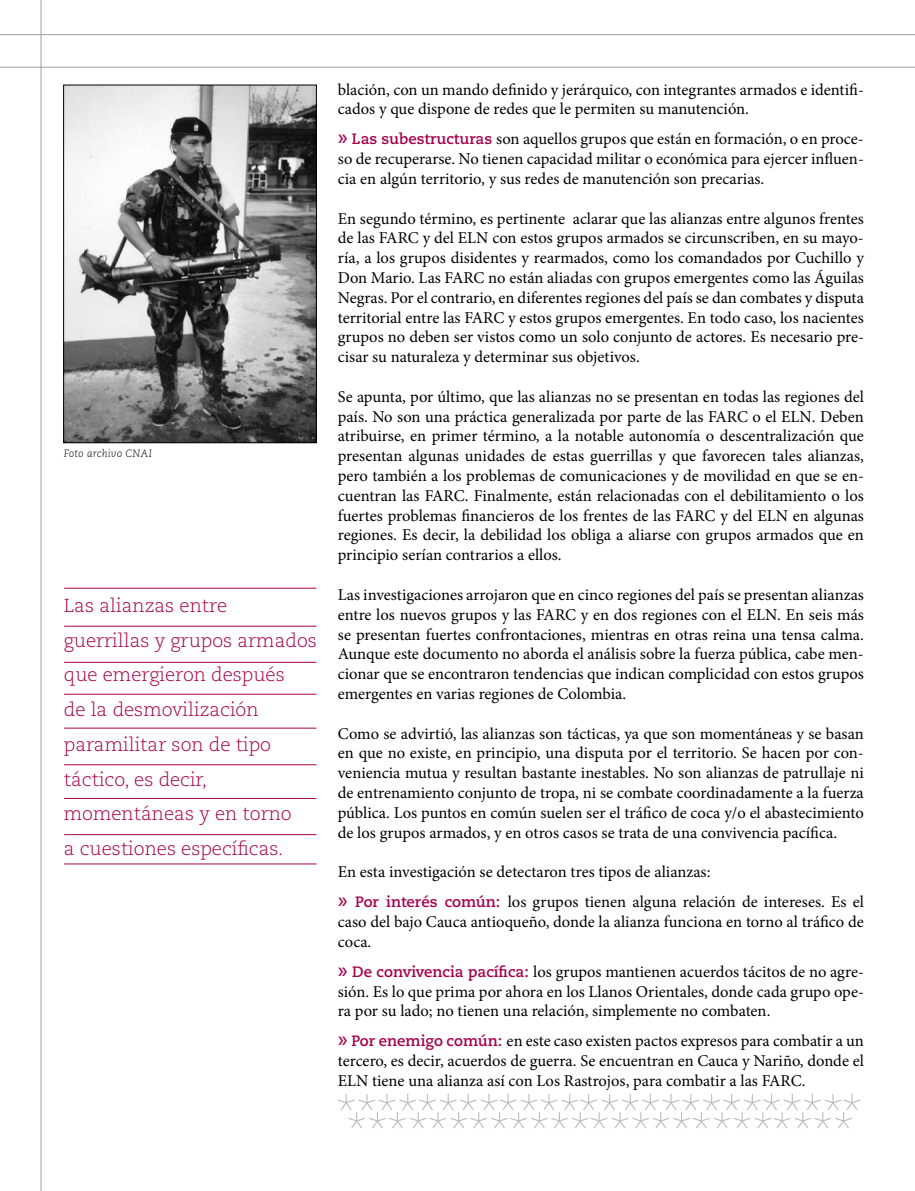
<style>
.page{position:relative;width:915px;height:1191px;background:#fff}
.page>*{position:absolute;margin:0;border:0;box-sizing:border-box;transform-origin:0 0}
.t1{font:300 18.75px/34.7px "Caecilia LT Std";color:#a7004c}
.t2{font:16.5px/19.8px "Minion Pro";color:#000;text-align:justify}
.t3{font:italic 300 10.5px "Caecilia LT Std";letter-spacing:.025em;color:#000}
.s1{font-family:"Galette";font-weight:500;font-size:21px;color:#a7004c}
.s2{font-family:"Caecilia LT Std";font-weight:700;font-size:15px;color:#a7004c}
</style>
<div class="page">
<svg style="left:0;top:34px;width:914px;height:34px"></svg>
<hr style="left:41px;top:0;width:1px;height:1191px;background:#9d9fa2">
<hr style="left:65px;top:588px;width:251px;height:1px;background:#a7004c">
<hr style="left:65px;top:626px;width:251px;height:1px;background:#a7004c">
<hr style="left:65px;top:662px;width:251px;height:1px;background:#a7004c">
<hr style="left:65px;top:694px;width:251px;height:1px;background:#a7004c">
<hr style="left:65px;top:728px;width:251px;height:1px;background:#a7004c">
<hr style="left:65px;top:764px;width:251px;height:1px;background:#a7004c">
<hr style="left:65px;top:798px;width:251px;height:1px;background:#a7004c">
<hr style="left:65px;top:834px;width:251px;height:1px;background:#a7004c">
<hr style="left:65px;top:863px;width:251px;height:1px;background:#a7004c">
<svg style="left:338px;top:1094px;width:522px;height:34px"></svg>
<img style="left:65px;top:87px;width:249px;height:354px">
<div style="left:63px;top:85px;width:253px;height:358px;border:1px solid #000"></div>
<p class="t3" style="left:64px;top:447px;width:90px">Foto archivo CNAI</p>
<p class="t1" style="left:64px;top:588px;width:254px">Las alianzas entre guerrillas y grupos armados que emergieron después<br>de la desmovilización paramilitar son de tipo táctico, es decir, momentáneas y en torno<br>a cuestiones específicas.</p>
<p class="t2" style="left:338px;top:79px;width:527px">blación, con un mando definido y jerárquico, con integrantes armados e identifi&shy;cados y que dispone de redes que le permiten su manutención.</p>
<p class="t2" style="left:338px;top:129px;width:527px"><span class="s1">»</span> <span class="s2">Las subestructuras</span> son aquellos grupos que están en formación, o en proce&shy;so de recuperarse. No tienen capacidad militar o económica para ejercer influen&shy;cia en algún territorio, y sus redes de manutención son precarias.</p>
<p class="t2" style="left:338px;top:208px;width:527px">En segundo término, es pertinente aclarar que las alianzas entre algunos frentes de las FARC y del ELN con estos grupos armados se circunscriben, en su mayo&shy;ría, a los grupos disidentes y rearmados, como los comandados por Cuchillo y Don Mario. Las FARC no están aliadas con grupos emergentes como las Águilas Negras. Por el contrario, en diferentes regiones del país se dan combates y disputa territorial entre las FARC y estos grupos emergentes. En todo caso, los nacientes grupos no deben ser vistos como un solo conjunto de actores. Es necesario pre&shy;cisar su naturaleza y determinar sus objetivos.</p>
<p class="t2" style="left:338px;top:387px;width:527px">Se apunta, por último, que las alianzas no se presentan en todas las regiones del país. No son una práctica generalizada por parte de las FARC o el ELN. Deben atribuirse, en primer término, a la notable autonomía o descentralización que presentan algunas unidades de estas guerrillas y que favorecen tales alianzas, pero también a los problemas de comunicaciones y de movilidad en que se en&shy;cuentran las FARC. Finalmente, están relacionadas con el debilitamiento o los fuertes problemas financieros de los frentes de las FARC y del ELN en algunas regiones. Es decir, la debilidad los obliga a aliarse con grupos armados que en principio serían contrarios a ellos.</p>
<p class="t2" style="left:338px;top:585px;width:527px">Las investigaciones arrojaron que en cinco regiones del país se presentan alianzas entre los nuevos grupos y las FARC y en dos regiones con el ELN. En seis más se presentan fuertes confrontaciones, mientras en otras reina una tensa calma.<br>Aunque este documento no aborda el análisis sobre la fuerza pública, cabe men&shy;cionar que se encontraron tendencias que indican complicidad con estos grupos emergentes en varias regiones de Colombia.</p>
<p class="t2" style="left:338px;top:723px;width:527px">Como se advirtió, las alianzas son tácticas, ya que son momentáneas y se basan en que no existe, en principio, una disputa por el territorio. Se hacen por con&shy;veniencia mutua y resultan bastante inestables. No son alianzas de patrullaje ni de entrenamiento conjunto de tropa, ni se combate coordinadamente a la fuerza pública. Los puntos en común suelen ser el tráfico de coca y/o el abastecimiento de los grupos armados, y en otros casos se trata de una convivencia pacífica.</p>
<p class="t2" style="left:338px;top:857px;width:527px;line-height:30px">En esta investigación se detectaron tres tipos de alianzas:<br><span class="s1">»</span> <span class="s2">Por interés común:</span> los grupos tienen alguna relación de intereses. Es el</p>
<p class="t2" style="left:338px;top:912px;width:527px">caso del bajo Cauca antioqueño, donde la alianza funciona en torno al tráfico de coca.</p>
<p class="t2" style="left:338px;top:961px;width:527px"><span class="s1">»</span> <span class="s2">De convivencia pacífica:</span> los grupos mantienen acuerdos tácitos de no agre&shy;sión. Es lo que prima por ahora en los Llanos Orientales, donde cada grupo ope&shy;ra por su lado; no tienen una relación, simplemente no combaten.</p>
<p class="t2" style="left:337px;top:1031px;width:527px"><span class="s1">»</span> <span class="s2">Por enemigo común:</span> en este caso existen pactos expresos para combatir a un tercero, es decir, acuerdos de guerra. Se encuentran en Cauca y Nariño, donde el ELN tiene una alianza así con Los Rastrojos, para combatir a las FARC.</p>
</div>
